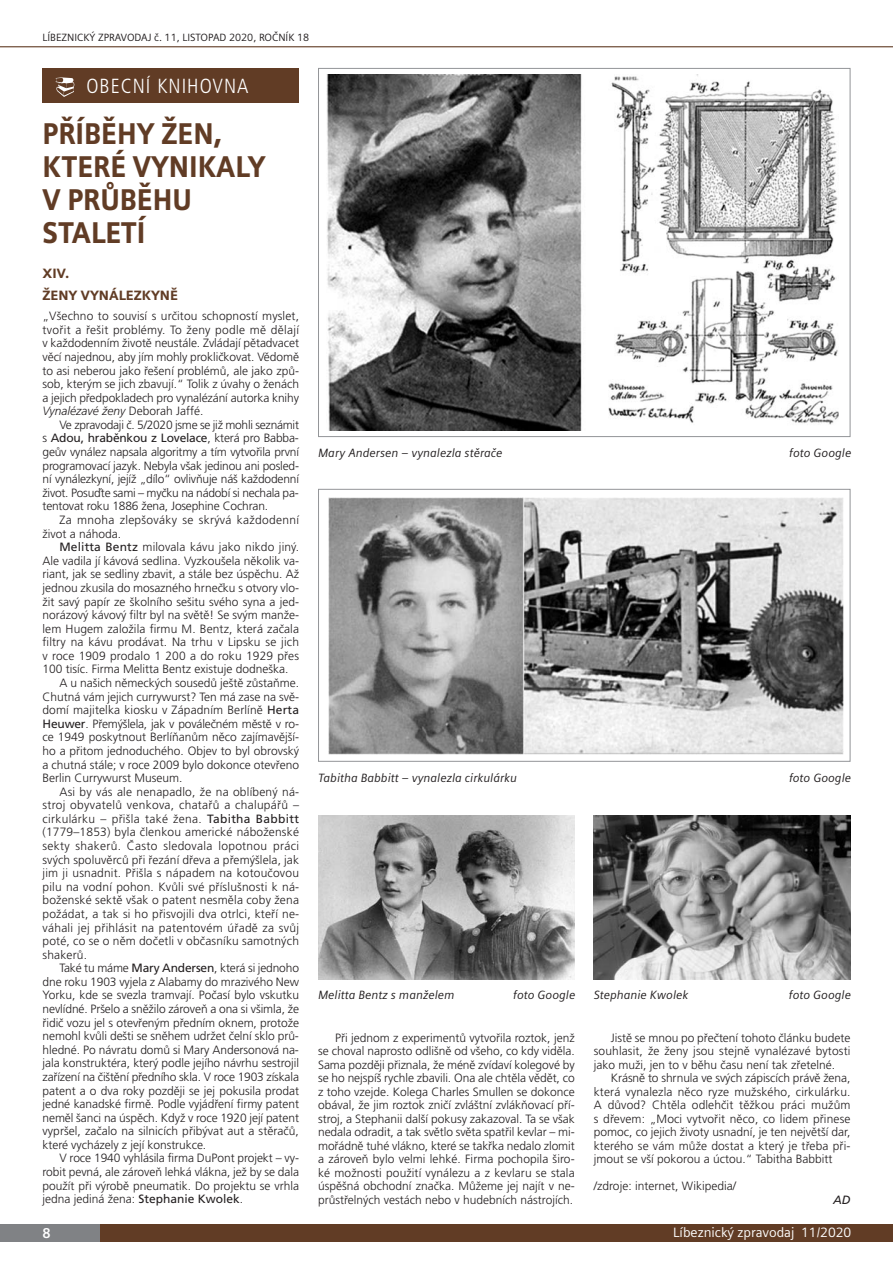
<style>
.page{position:relative;width:893px;height:1263px;background:#fff}
.page>*{position:absolute;margin:0;border:0;box-sizing:border-box;transform-origin:0 0}
.t1{font:900 30px/33px "Siemens Sans OT";color:#613c25;scale:.9 1}
.t2{font:300 condensed 20.4px "Frutiger CE";letter-spacing:.05em;color:#fff}
.t3{font:700 14.25px "Siemens Sans OT";color:#fff}
.t4{font:13.5px "Siemens Sans OT";color:#fff}
.t5{font:900 13.5px/22.2px "Siemens Sans OT";color:#613c25}
.t6{font:300 12px/13.5px "Frutiger CE";color:#231f20;text-align:justify}
.t7{font:300 12px/13.6px "Frutiger CE";letter-spacing:.025em;color:#231f20}
.t8{font:italic 12px "Siemens Sans OT";color:#231f20}
.t9{font:italic 12px "Frutiger CE";color:#231f20}
.t10{font:10.5px "Siemens Sans OT";color:#231f20}
.s1{font-style:italic}
.s2{font-weight:400}
</style>
<div class="page">
<hr style="left:0;top:46px;width:893px;height:1px;background:#613c25">
<div style="left:48px;top:1225px;width:845px;height:17px;background:#613c25"></div>
<div style="left:0;top:1225px;width:100px;height:17px;background:#808285"></div>
<div style="left:43px;top:68px;width:256px;height:34px;background:#613c25"></div>
<svg style="left:56px;top:77px;width:18px;height:20px"></svg>
<img style="left:326px;top:74px;width:513px;height:357px">
<img style="left:328px;top:497px;width:515px;height:258px">
<div style="left:318px;top:489px;width:532px;height:273px;border:1px solid #939598"></div>
<img style="left:318px;top:815px;width:257px;height:164px">
<img style="left:594px;top:815px;width:256px;height:164px">
<p class="t10" style="left:43px;top:34px;width:268px">LÍBEZNICKÝ ZPRAVODAJ č. 11, LISTOPAD 2020, ROČNÍK 18</p>
<h2 class="t2" style="left:86px;top:77px;width:164px">OBECNÍ KNIHOVNA</h2>
<h1 class="t1" style="left:43px;top:117px;width:249px">PŘÍBĚHY ŽEN,<br>KTERÉ VYNIKALY<br>V PRŮBĚHU<br>STALETÍ</h1>
<p class="t5" style="left:43px;top:262px;width:137px">XIV.<br>ŽENY VYNÁLEZKYNĚ</p>
<p class="t6" style="left:43px;top:310px;width:258px">„Všechno to souvisí s určitou schopností myslet, tvořit a řešit problémy. To ženy podle mě dělají v každodenním životě neustále. Zvládají pětadvacet věcí najednou, aby jím mohly prokličkovat. Vědomě to asi neberou jako řešení problémů, ale jako způ&shy;sob, kterým se jich zbavují.“ Tolik z úvahy o ženách a jejich předpokladech pro vynalézání autorka knihy <span class="s1">Vynalézavé ženy</span> Deborah Jaffé.</p>
<p class="t6" style="left:43px;top:419px;width:258px;text-indent:17px">Ve zpravodaji č. 5/2020 jsme se již mohli seznámit s <span class="s2">Adou, hraběnkou z Lovelace</span>, která pro Babba&shy;geův vynález napsala algoritmy a tím vytvořila první programovací jazyk. Nebyla však jedinou ani posled&shy;ní vynálezkyní, jejíž „dílo“ ovlivňuje náš každodenní život. Posuďte sami – myčku na nádobí si nechala pa&shy;tentovat roku 1886 žena, Josephine Cochran.</p>
<p class="t7" style="left:43px;top:514px;width:258px;text-indent:17px">Za mnoha zlepšováky se skrývá každodenní život a náhoda.</p>
<p class="t6" style="left:60px;top:541px;width:241px"><span class="s2">Melitta Bentz</span> milovala kávu jako nikdo jiný.</p>
<p class="t6" style="left:43px;top:555px;width:258px">Ale vadila jí kávová sedlina. Vyzkoušela několik va-</p>
<p class="t6" style="left:43px;top:568px;width:258px">riant, jak se sedliny zbavit, a stále bez úspěchu. Až</p>
<p class="t6" style="left:43px;top:582px;width:258px">jednou zkusila do mosazného hrnečku s otvory vlo-</p>
<p class="t6" style="left:43px;top:595px;width:258px">žit savý papír ze školního sešitu svého syna a jed-</p>
<p class="t6" style="left:43px;top:609px;width:258px">norázový kávový filtr byl na světě! Se svým manže-</p>
<p class="t6" style="left:43px;top:623px;width:258px">lem Hugem založila firmu M. Bentz, která začala</p>
<p class="t6" style="left:43px;top:636px;width:258px">filtry na kávu prodávat. Na trhu v Lipsku se jich</p>
<p class="t6" style="left:43px;top:650px;width:258px">v roce 1909 prodalo 1 200 a do roku 1929 přes</p>
<p class="t6" style="left:43px;top:663px;width:248px">100 tisíc. Firma Melitta Bentz existuje dodneška.</p>
<p class="t6" style="left:60px;top:677px;width:241px">A u našich německých sousedů ještě zůstaňme.</p>
<p class="t6" style="left:43px;top:691px;width:258px">Chutná vám jejich currywurst? Ten má zase na svě-</p>
<p class="t6" style="left:43px;top:704px;width:258px">domí majitelka kiosku v Západním Berlíně <span class="s2">Herta</span></p>
<p class="t6" style="left:43px;top:718px;width:258px"><span class="s2">Heuwer</span>. Přemýšlela, jak v poválečném městě v ro-</p>
<p class="t6" style="left:43px;top:731px;width:258px">ce 1949 poskytnout Berlíňanům něco zajímavější-</p>
<p class="t6" style="left:43px;top:745px;width:258px">ho a přitom jednoduchého. Objev to byl obrovský</p>
<p class="t6" style="left:43px;top:758px;width:258px">a chutná stále; v roce 2009 bylo dokonce otevřeno</p>
<p class="t6" style="left:43px;top:772px;width:142px">Berlin Currywurst Museum.</p>
<p class="t6" style="left:60px;top:786px;width:241px">Asi by vás ale nenapadlo, že na oblíbený ná-</p>
<p class="t7" style="left:43px;top:799px;width:258px">stroj obyvatelů venkova, chatařů a chalupářů –</p>
<p class="t7" style="left:43px;top:813px;width:258px">cirkulárku – přišla také žena. <span class="s2">Tabitha Babbitt</span></p>
<p class="t6" style="left:43px;top:826px;width:258px">(1779–1853) byla členkou americké náboženské</p>
<p class="t7" style="left:43px;top:840px;width:258px">sekty shakerů. Často sledovala lopotnou práci</p>
<p class="t6" style="left:43px;top:854px;width:258px">svých spoluvěrců při řezání dřeva a přemýšlela, jak</p>
<p class="t6" style="left:43px;top:867px;width:258px">jim ji usnadnit. Přišla s nápadem na kotoučovou</p>
<p class="t6" style="left:43px;top:881px;width:258px">pilu na vodní pohon. Kvůli své příslušnosti k ná-</p>
<p class="t6" style="left:43px;top:894px;width:258px">boženské sektě však o patent nesměla coby žena</p>
<p class="t6" style="left:43px;top:908px;width:258px">požádat, a tak si ho přisvojili dva otrlci, kteří ne-</p>
<p class="t7" style="left:43px;top:921px;width:258px">váhali jej přihlásit na patentovém úřadě za svůj</p>
<p class="t6" style="left:43px;top:935px;width:258px">poté, co se o něm dočetli v občasníku samotných</p>
<p class="t6" style="left:43px;top:949px;width:46px">shakerů.</p>
<p class="t6" style="left:60px;top:962px;width:241px">Také tu máme <span class="s2">Mary Andersen</span>, která si jednoho</p>
<p class="t6" style="left:43px;top:976px;width:258px">dne roku 1903 vyjela z Alabamy do mrazivého New</p>
<p class="t6" style="left:43px;top:989px;width:258px">Yorku, kde se svezla tramvají. Počasí bylo vskutku</p>
<p class="t6" style="left:43px;top:1003px;width:258px">nevlídné. Pršelo a sněžilo zároveň a ona si všimla, že</p>
<p class="t6" style="left:43px;top:1017px;width:258px">řidič vozu jel s otevřeným předním oknem, protože</p>
<p class="t6" style="left:43px;top:1030px;width:258px">nemohl kvůli dešti se sněhem udržet čelní sklo prů-</p>
<p class="t6" style="left:43px;top:1044px;width:258px">hledné. Po návratu domů si Mary Andersonová na-</p>
<p class="t6" style="left:43px;top:1057px;width:258px">jala konstruktéra, který podle jejího návrhu sestrojil</p>
<p class="t6" style="left:43px;top:1071px;width:258px">zařízení na čištění předního skla. V roce 1903 získala</p>
<p class="t6" style="left:43px;top:1084px;width:258px">patent a o dva roky později se jej pokusila prodat</p>
<p class="t6" style="left:43px;top:1098px;width:258px">jedné kanadské firmě. Podle vyjádření firmy patent</p>
<p class="t6" style="left:43px;top:1112px;width:258px">neměl šanci na úspěch. Když v roce 1920 její patent</p>
<p class="t6" style="left:43px;top:1125px;width:258px">vypršel, začalo na silnicích přibývat aut a stěračů,</p>
<p class="t6" style="left:43px;top:1139px;width:165px">které vycházely z její konstrukce.</p>
<p class="t6" style="left:60px;top:1152px;width:241px">V roce 1940 vyhlásila firma DuPont projekt – vy-</p>
<p class="t6" style="left:43px;top:1166px;width:258px">robit pevná, ale zároveň lehká vlákna, jež by se dala</p>
<p class="t6" style="left:43px;top:1180px;width:258px">použít při výrobě pneumatik. Do projektu se vrhla</p>
<p class="t6" style="left:43px;top:1193px;width:202px">jedna jediná žena: <span class="s2">Stephanie Kwolek</span>.</p>
<p class="t8" style="left:318px;top:448px;width:186px">Mary Andersen – vynalezla stěrače</p>
<p class="t8" style="left:789px;top:448px;width:64px">foto Google</p>
<p class="t8" style="left:318px;top:772px;width:200px">Tabitha Babbitt – vynalezla cirkulárku</p>
<p class="t8" style="left:789px;top:772px;width:64px">foto Google</p>
<p class="t8" style="left:318px;top:990px;width:138px">Melitta Bentz s manželem</p>
<p class="t8" style="left:513px;top:990px;width:64px">foto Google</p>
<p class="t8" style="left:594px;top:990px;width:96px">Stephanie Kwolek</p>
<p class="t8" style="left:789px;top:990px;width:64px">foto Google</p>
<p class="t6" style="left:318px;top:1031px;width:258px;text-indent:17px">Při jednom z experimentů vytvořila roztok, jenž se choval naprosto odlišně od všeho, co kdy viděla.<br>Sama později přiznala, že méně zvídaví kolegové by se ho nejspíš rychle zbavili. Ona ale chtěla vědět, co z toho vzejde. Kolega Charles Smullen se dokonce obával, že jim roztok zničí zvláštní zvlákňovací pří&shy;stroj, a Stephanii další pokusy zakazoval. Ta se však nedala odradit, a tak světlo světa spatřil kevlar – mi&shy;mořádně tuhé vlákno, které se takřka nedalo zlomit a zároveň bylo velmi lehké. Firma pochopila širo&shy;ké možnosti použití vynálezu a z kevlaru se stala úspěšná obchodní značka. Můžeme jej najít v ne&shy;průstřelných vestách nebo v hudebních nástrojích.</p>
<p class="t6" style="left:594px;top:1031px;width:258px;text-indent:17px">Jistě se mnou po přečtení tohoto článku budete souhlasit, že ženy jsou stejně vynalézavé bytosti jako muži, jen to v běhu času není tak zřetelné.</p>
<p class="t6" style="left:594px;top:1072px;width:258px;text-indent:17px">Krásně to shrnula ve svých zápiscích právě žena, která vynalezla něco ryze mužského, cirkulárku.<br>A důvod? Chtěla odlehčit těžkou práci mužům s dřevem: „Moci vytvořit něco, co lidem přinese pomoc, co jejich životy usnadní, je ten největší dar, kterého se vám může dostat a který je třeba při&shy;jmout se vší pokorou a úctou.“ Tabitha Babbitt</p>
<p class="t6" style="left:594px;top:1180px;width:144px">/zdroje: internet, Wikipedia/</p>
<p class="t9" style="left:833px;top:1195px;width:19px">AD</p>
<p class="t3" style="left:43px;top:1224px;width:10px">8</p>
<p class="t4" style="left:673px;top:1227px;width:180px">Líbeznický zpravodaj 11/2020</p>
</div>
